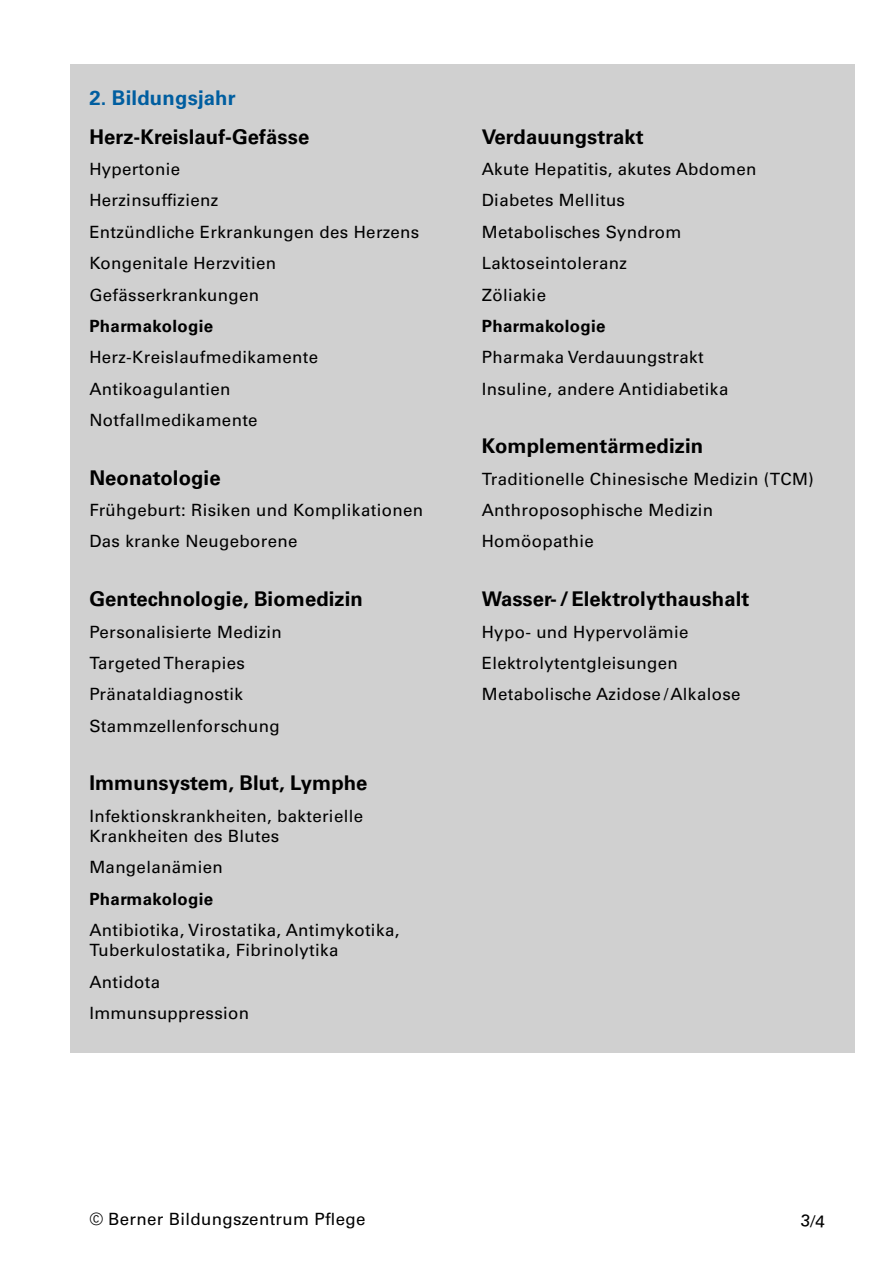
<style>
.page{position:relative;width:887px;height:1263px;background:#fff}
.page>*{position:absolute;margin:0;border:0;box-sizing:border-box;transform-origin:0 0}
.t1{font:700 20.25px "Univers LT Std";letter-spacing:.005em;color:#000}
.t2{font:700 20.25px "Univers LT Std";letter-spacing:.01em;color:#005ea0}
.t3{font:16.88px/31.3px "Univers LT Std";letter-spacing:.02em;color:#000}
.t4{font:700 16.88px "Univers LT Std";letter-spacing:.02em;color:#000}
</style>
<div class="page">
<div style="left:70px;top:64px;width:785px;height:988px;background:#d0d0d0"></div>
<p class="t2" style="left:89px;top:86px;width:148px">2. Bildungsjahr</p>
<p class="t1" style="left:89px;top:125px;width:221px">Herz-Kreislauf-Gefässe</p>
<p class="t3" style="left:89px;top:154px;width:331px">Hypertonie<br>Herzinsuffizienz<br>Entzündliche Erkrankungen des Herzens<br>Kongenitale Herzvitien<br>Gefässerkrankungen</p>
<p class="t4" style="left:89px;top:316px;width:125px">Pharmakologie</p>
<p class="t3" style="left:89px;top:342px;width:230px">Herz-Kreislaufmedikamente<br>Antikoagulantien<br>Notfallmedikamente</p>
<p class="t1" style="left:89px;top:466px;width:133px">Neonatologie</p>
<p class="t3" style="left:89px;top:494px;width:335px">Frühgeburt: Risiken und Komplikationen<br>Das kranke Neugeborene</p>
<p class="t1" style="left:89px;top:587px;width:275px">Gentechnologie, Biomedizin</p>
<p class="t3" style="left:89px;top:616px;width:194px">Personalisierte Medizin<br>Targeted Therapies<br>Pränataldiagnostik<br>Stammzellenforschung</p>
<p class="t1" style="left:89px;top:771px;width:280px">Immunsystem, Blut, Lymphe</p>
<p class="t3" style="left:89px;top:806px;width:275px;line-height:20.2px">Infektionskrankheiten, bakterielle<br>Krankheiten des Blutes</p>
<p class="t3" style="left:89px;top:852px;width:135px">Mangelanämien</p>
<p class="t4" style="left:89px;top:889px;width:125px">Pharmakologie</p>
<p class="t3" style="left:89px;top:920px;width:312px;line-height:20.2px">Antibiotika, Virostatika, Antimykotika,<br>Tuberkulostatika, Fibrinolytika</p>
<p class="t3" style="left:89px;top:966px;width:161px">Antidota<br>Immunsuppression</p>
<p class="t1" style="left:482px;top:125px;width:163px">Verdauungstrakt</p>
<p class="t3" style="left:482px;top:154px;width:276px">Akute Hepatitis, akutes Abdomen<br>Diabetes Mellitus<br>Metabolisches Syndrom<br>Laktoseintoleranz<br>Zöliakie</p>
<p class="t4" style="left:482px;top:316px;width:125px">Pharmakologie</p>
<p class="t3" style="left:482px;top:342px;width:248px">Pharmaka Verdauungstrakt<br>Insuline, andere Antidiabetika</p>
<p class="t1" style="left:482px;top:434px;width:223px">Komplementärmedizin</p>
<p class="t3" style="left:482px;top:463px;width:333px">Traditionelle Chinesische Medizin (TCM)<br>Anthroposophische Medizin<br>Homöopathie</p>
<p class="t1" style="left:482px;top:587px;width:269px">Wasser- /Elektrolythaushalt</p>
<p class="t3" style="left:482px;top:616px;width:260px">Hypo- und Hypervolämie<br>Elektrolytentgleisungen<br>Metabolische Azidose /Alkalose</p>
<p class="t3" style="left:89px;top:1203px;width:278px">© Berner Bildungszentrum Pflege</p>
</div>
